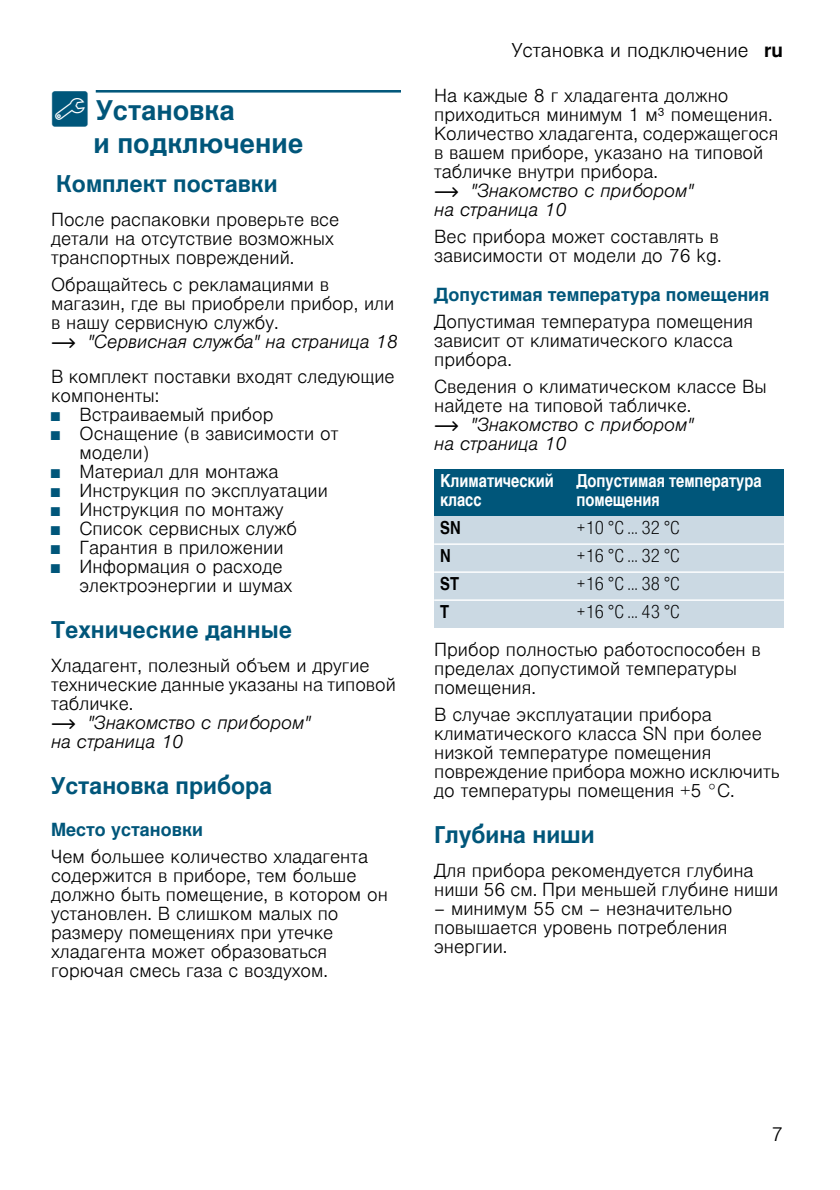
<style>
.page{position:relative;width:840px;height:1190px;background:#fff}
.page>*{position:absolute;margin:0;border:0;box-sizing:border-box;transform-origin:0 0}
.t1{font:700 27px/32.6px "Nimbus San L";color:#00567a}
.t2{font:700 23px "Nimbus San L";color:#00567a}
.t3{font:300 19px "Nimbus San L";color:#000}
.t4{font:300 18px/19px "Nimbus San L";color:#000}
.t5{font:18px/19px "Nimbus San L Bol Con";color:#fff}
.t6{font:18px "Nimbus San L Lig Con";color:#000}
.t7{font:700 18px "Nimbus San L";color:#00567a}
.t8{font:18px "Nimbus San L Bol Con";color:#000}
.s1{font-family:"BSH Symb PG2";font-weight:400;font-size:32px}
.s2{font-family:"BSH Symb PH1";font-weight:400}
.s3{font-style:italic}
.s4{font-size:12px;color:#00567a}
.s5{font-weight:700}
</style>
<div class="page">
<svg style="left:96px;top:90px;width:304px;height:3px"></svg>
<div style="left:434px;top:469px;width:136px;height:47px;background:#00567a"></div>
<div style="left:570px;top:469px;width:213px;height:47px;background:#00567a"></div>
<div style="left:434px;top:516px;width:136px;height:28px;background:#cbd9e3"></div>
<div style="left:570px;top:516px;width:213px;height:28px;background:#cbd9e3"></div>
<div style="left:434px;top:544px;width:136px;height:28px;background:#cbd9e3"></div>
<div style="left:570px;top:544px;width:213px;height:28px;background:#cbd9e3"></div>
<div style="left:434px;top:572px;width:136px;height:28px;background:#cbd9e3"></div>
<div style="left:570px;top:572px;width:213px;height:28px;background:#cbd9e3"></div>
<div style="left:434px;top:600px;width:136px;height:28px;background:#cbd9e3"></div>
<div style="left:570px;top:600px;width:213px;height:28px;background:#cbd9e3"></div>
<hr style="left:434px;top:543px;width:349px;height:2px;background:#fff">
<hr style="left:434px;top:571px;width:349px;height:2px;background:#fff">
<hr style="left:434px;top:599px;width:349px;height:2px;background:#fff">
<h1 class="t1" style="left:94px;top:93px;width:211px;text-indent:-43px"><span class="s1">5</span> Установка<br>и подключение</h1>
<p class="t2" style="left:56px;top:170px;width:223px">Комплект поставки</p>
<p class="t4" style="left:51px;top:208px;width:289px">После распаковки проверьте все детали на отсутствие возможных транспортных повреждений.</p>
<p class="t4" style="left:51px;top:273px;width:348px">Обращайтесь с рекламациями в магазин, где вы приобрели прибор, или в нашу сервисную службу.<br><span class="s2">~</span> <span class="s3">"Сервисная служба" на страница 18</span></p>
<p class="t4" style="left:51px;top:365px;width:345px">В комплект поставки входят следующие компоненты:</p>
<p class="t4" style="left:51px;top:403px;width:224px"><span class="s4">■</span> Встраиваемый прибор</p>
<p class="t4" style="left:79px;top:422px;width:260px;text-indent:-28px"><span class="s4">■</span> Оснащение (в зависимости от модели)</p>
<p class="t4" style="left:51px;top:460px;width:229px"><span class="s4">■</span> Материал для монтажа</p>
<p class="t4" style="left:51px;top:479px;width:278px"><span class="s4">■</span> Инструкция по эксплуатации</p>
<p class="t4" style="left:51px;top:498px;width:234px"><span class="s4">■</span> Инструкция по монтажу</p>
<p class="t4" style="left:51px;top:517px;width:247px"><span class="s4">■</span> Список сервисных служб</p>
<p class="t4" style="left:51px;top:536px;width:234px"><span class="s4">■</span> Гарантия в приложении</p>
<p class="t4" style="left:79px;top:555px;width:214px;text-indent:-28px"><span class="s4">■</span> Информация о расходе электроэнергии и шумах</p>
<p class="t2" style="left:51px;top:616px;width:242px">Технические данные</p>
<p class="t4" style="left:51px;top:654px;width:346px">Хладагент, полезный объем и другие технические данные указаны на типовой табличке.<br><span class="s2">~</span> <span class="s3">"Знакомство с прибором"<br>на страница 10</span></p>
<p class="t2" style="left:51px;top:772px;width:223px">Установка прибора</p>
<p class="t7" style="left:51px;top:818px;width:153px">Mecтo ycтaнoвки</p>
<p class="t4" style="left:51px;top:845px;width:338px">Чeм бoльшee кoличecтвo xлaдaгeнтa coдepжитcя в пpибope, тeм бoльшe дoлжнo быть пoмeщeниe, в кoтopoм oн ycтaнoвлeн. B cлишкoм мaлых по размеру пoмeщeнияx пpи yтeчкe xлaдaгeнтa мoжeт oбpaзoвaтьcя гopючaя cмecь газа c вoздyxoм.</p>
<p class="t3" style="left:511px;top:38px;width:273px">Установка и подключение <span class="s5">ru</span></p>
<p class="t4" style="left:434px;top:85px;width:345px">Ha кaждыe 8 г xлaдaгeнтa должно пpиxoдитьcя минимyм 1 м³ пoмeщeния.<br>Koличecтвo xлaдaгeнтa, содержащегося в вaшeм пpибope, указано на типовой тaбличкe внyтpи пpибopa.<br><span class="s2">~</span> <span class="s3">"Знакомство с прибором"<br>на страница 10</span></p>
<p class="t4" style="left:434px;top:226px;width:289px">Вес прибора может составлять в зависимости от модели до 76 kg.</p>
<p class="t7" style="left:434px;top:284px;width:336px">Допустимая тeмпepaтypa помещения</p>
<p class="t4" style="left:434px;top:311px;width:320px">Допустимая температура помещения зависит от климатического класса прибора.</p>
<p class="t4" style="left:434px;top:376px;width:334px">Сведения о климатическом классе Вы найдете на типовой табличке.<br><span class="s2">~</span> <span class="s3">"Знакомство с прибором"<br>на страница 10</span></p>
<p class="t5" style="left:440px;top:471px;width:115px">Kлимaтичecкий клacc</p>
<p class="t5" style="left:576px;top:471px;width:187px">Допустимая тeмпepaтypa помещения</p>
<p class="t8" style="left:440px;top:517px;width:22px">SN</p>
<p class="t6" style="left:576px;top:516px;width:105px">+10 °C ... 32 °C</p>
<p class="t8" style="left:440px;top:545px;width:12px">N</p>
<p class="t6" style="left:576px;top:544px;width:105px">+16 °C ... 32 °C</p>
<p class="t8" style="left:440px;top:573px;width:20px">ST</p>
<p class="t6" style="left:576px;top:572px;width:105px">+16 °C ... 38 °C</p>
<p class="t8" style="left:440px;top:601px;width:11px">T</p>
<p class="t6" style="left:576px;top:600px;width:105px">+16 °C ... 43 °C</p>
<p class="t4" style="left:434px;top:639px;width:328px">Прибор полностью работоспособен в пределах допустимой температуры помещения.</p>
<p class="t4" style="left:434px;top:704px;width:346px">В случае эксплуатации прибора климатического класса SN при более низкой температуре помещения повреждение прибора можно исключить до температуры помещения +5 °C.</p>
<p class="t2" style="left:434px;top:821px;width:162px">Глубина ниши</p>
<p class="t4" style="left:434px;top:860px;width:345px">Для прибора рекомендуется глубина ниши 56 см. При меньшей глубине ниши</p>
<p class="t4" style="left:434px;top:898px;width:300px">– минимум 55 см – незначительно повышается уровень потребления энергии.</p>
<p class="t3" style="left:771px;top:1121px;width:13px">7</p>
</div>
